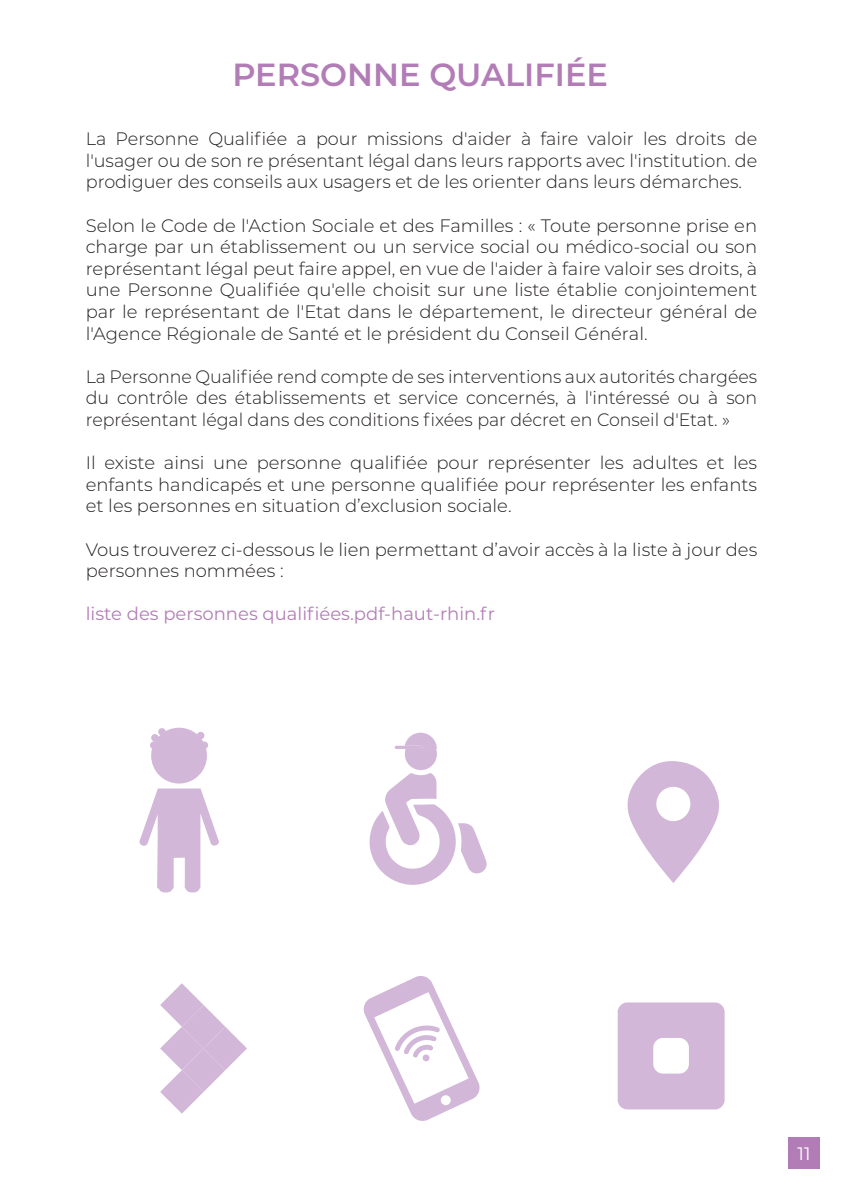
<style>
.page{position:relative;width:842px;height:1191px;background:#fff}
.page>*{position:absolute;margin:0;border:0;box-sizing:border-box;transform-origin:0 0}
.t1{font:600 32px "Montserrat";color:#b27db6}
.t2{font:300 18px/21.6px "Montserrat";color:#231f20;text-align:justify}
.t3{font:18px "Montserrat";color:#b27db6}
.t4{font:18px "Montserrat";color:#fff}
</style>
<div class="page">
<div style="left:789px;top:1137px;width:31px;height:32px;background:#b27db6"></div>
<svg style="left:160px;top:983px;width:87px;height:130px"></svg>
<svg style="left:139px;top:727px;width:80px;height:165px"></svg>
<svg style="left:364px;top:976px;width:116px;height:145px"></svg>
<svg style="left:627px;top:761px;width:92px;height:122px"></svg>
<svg style="left:618px;top:1002px;width:107px;height:107px;background:#d7bfdc"></svg>
<svg style="left:369px;top:732px;width:118px;height:152px"></svg>
<hr style="left:395px;top:745px;width:28px;height:4px;background:#d2b7d8;border-radius:2px">
<h1 class="t1" style="left:232px;top:56px;width:377px">PERSONNE QUALIFIÉE</h1>
<p class="t2" style="left:86px;top:129px;width:673px">La Personne Qualifiée a pour missions d'aider à faire valoir les droits de l'usager ou de son re présentant légal dans leurs rapports avec l'institution. de prodiguer des conseils aux usagers et de les orienter dans leurs démarches.</p>
<p class="t2" style="left:86px;top:216px;width:673px">Selon le Code de l'Action Sociale et des Familles : « Toute personne prise en charge par un établissement ou un service social ou médico-social ou son représentant légal peut faire appel, en vue de l'aider à faire valoir ses droits, à une Personne Qualifiée qu'elle choisit sur une liste établie conjointement par le représentant de l'Etat dans le département, le directeur général de l'Agence Régionale de Santé et le président du Conseil Général.</p>
<p class="t2" style="left:86px;top:367px;width:673px">La Personne Qualifiée rend compte de ses interventions aux autorités chargées du contrôle des établissements et service concernés, à l'intéressé ou à son représentant légal dans des conditions fixées par décret en Conseil d'Etat. »</p>
<p class="t2" style="left:86px;top:453px;width:673px">Il existe ainsi une personne qualifiée pour représenter les adultes et les enfants handicapés et une personne qualifiée pour représenter les enfants et les personnes en situation d’exclusion sociale.</p>
<p class="t2" style="left:86px;top:540px;width:673px">Vous trouverez ci-dessous le lien permettant d’avoir accès à la liste à jour des personnes nommées :</p>
<p class="t3" style="left:86px;top:603px;width:411px">liste des personnes qualifiées.pdf-haut-rhin.fr</p>
<p class="t4" style="left:797px;top:1143px;width:14px">11</p>
</div>
